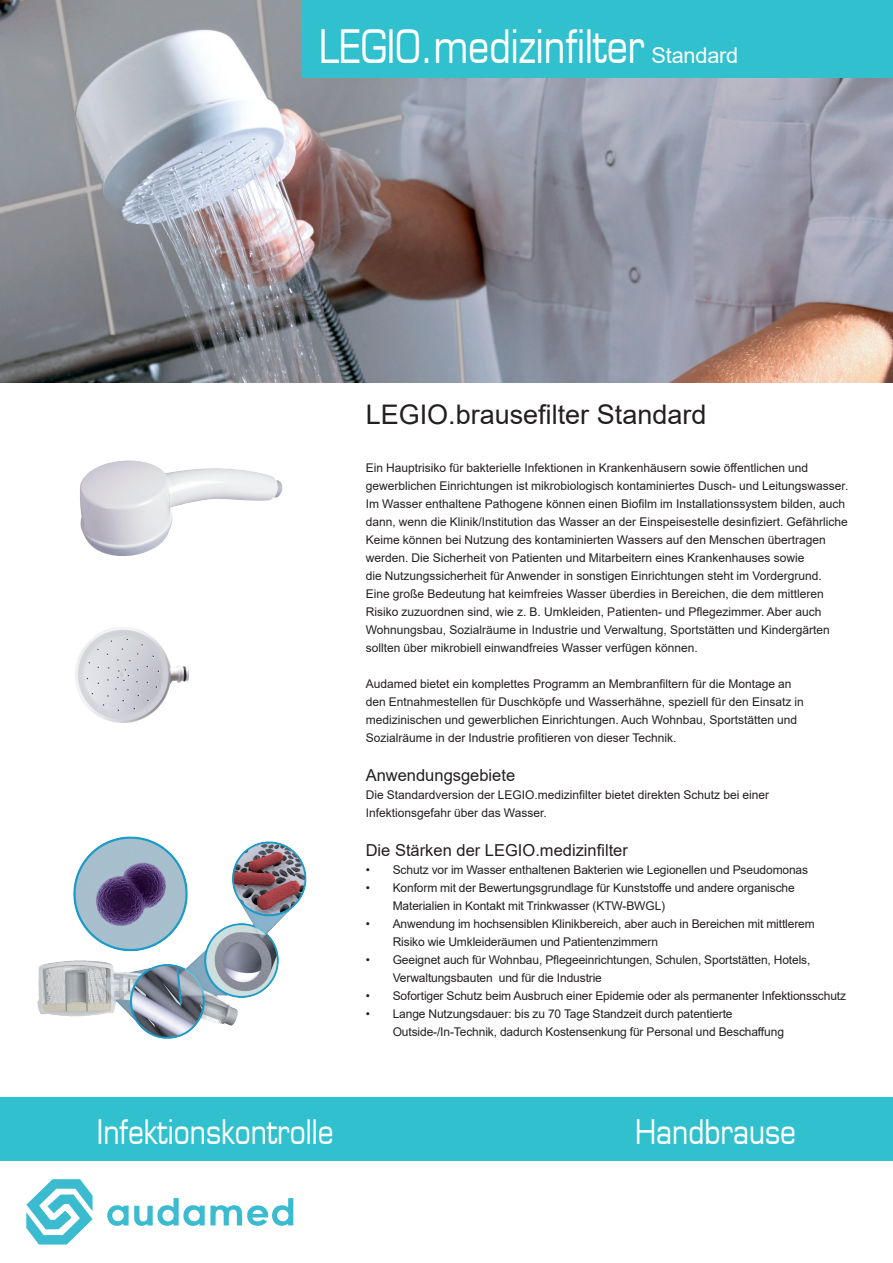
<style>
.page{position:relative;width:893px;height:1263px;background:#fff}
.page>*{position:absolute;margin:0;border:0;box-sizing:border-box;transform-origin:0 0}
.t1{font:45px "Eurasia Normal";color:#fff}
.t2{font:33px "Eurasia Normal";color:#fff}
.PS_-_Kop{font:27px "Arial";color:#231f20}
.PS_-_Tussenkop_klein{font:16.5px "Arial";color:#231f20}
.PS_-_Platte_tekst{font:12px/18px "Arial";color:#231f20}
.s1{font-family:"Arial";font-size:21.75px}
</style>
<div class="page">
<img style="left:0;top:0;width:893px;height:383px">
<img style="left:80px;top:460px;width:203px;height:96px">
<img style="left:37px;top:836px;width:269px;height:203px">
<div style="left:302px;top:0;width:591px;height:78px;background:#30c0ce"></div>
<div style="left:0;top:1097px;width:893px;height:64px;background:#30c0ce"></div>
<img style="left:75px;top:627px;width:114px;height:96px">
<svg style="left:26px;top:1179px;width:67px;height:65px"></svg>
<svg style="left:107px;top:1198px;width:186px;height:28px"></svg>
<p class="t1" style="left:319px;top:17px;width:421px">LEGIO.medizinfilter <span class="s1">Standard</span></p>
<p class="PS_-_Kop" style="left:366px;top:396px;width:342px">LEGIO.brausefilter Standard</p>
<p class="PS_-_Platte_tekst" style="left:366px;top:458px;width:484px">Ein Hauptrisiko für bakterielle Infektionen in Krankenhäusern sowie öffentlichen und gewerblichen Einrichtungen ist mikrobiologisch kontaminiertes Dusch- und Leitungswasser.<br>Im Wasser enthaltene Pathogene können einen Biofilm im Installationssystem bilden, auch dann, wenn die Klinik/Institution das Wasser an der Einspeisestelle desinfiziert. Gefährliche Keime können bei Nutzung des kontaminierten Wassers auf den Menschen übertragen werden. Die Sicherheit von Patienten und Mitarbeitern eines Krankenhauses sowie<br>die Nutzungssicherheit für Anwender in sonstigen Einrichtungen steht im Vordergrund.<br>Eine große Bedeutung hat keimfreies Wasser überdies in Bereichen, die dem mittleren Risiko zuzuordnen sind, wie z. B. Umkleiden, Patienten- und Pflegezimmer. Aber auch Wohnungsbau, Sozialräume in Industrie und Verwaltung, Sportstätten und Kindergärten sollten über mikrobiell einwandfreies Wasser verfügen können.</p>
<p class="PS_-_Platte_tekst" style="left:366px;top:674px;width:440px">Audamed bietet ein komplettes Programm an Membranfiltern für die Montage an den Entnahmestellen für Duschköpfe und Wasserhähne, speziell für den Einsatz in medizinischen und gewerblichen Einrichtungen. Auch Wohnbau, Sportstätten und Sozialräume in der Industrie profitieren von dieser Technik.</p>
<p class="PS_-_Tussenkop_klein" style="left:366px;top:763px;width:151px">Anwendungsgebiete</p>
<p class="PS_-_Platte_tekst" style="left:366px;top:785px;width:405px">Die Standardversion der LEGIO.medizinfilter bietet direkten Schutz bei einer<br>Infektionsgefahr über das Wasser.</p>
<p class="PS_-_Tussenkop_klein" style="left:366px;top:838px;width:264px">Die Stärken der LEGIO.medizinfilter</p>
<p class="PS_-_Platte_tekst" style="left:366px;top:860px;width:444px">• Schutz vor im Wasser enthaltenen Bakterien wie Legionellen und Pseudomonas</p>
<p class="PS_-_Platte_tekst" style="left:393px;top:878px;width:404px;text-indent:-27px">• Konform mit der Bewertungsgrundlage für Kunststoffe und andere organische<br>Materialien in Kontakt mit Trinkwasser (KTW-BWGL)</p>
<p class="PS_-_Platte_tekst" style="left:393px;top:914px;width:424px;text-indent:-27px">• Anwendung im hochsensiblen Klinikbereich, aber auch in Bereichen mit mittlerem<br>Risiko wie Umkleideräumen und Patientenzimmern</p>
<p class="PS_-_Platte_tekst" style="left:393px;top:950px;width:419px;text-indent:-27px">• Geeignet auch für Wohnbau, Pflegeeinrichtungen, Schulen, Sportstätten, Hotels,<br>Verwaltungsbauten und für die Industrie</p>
<p class="PS_-_Platte_tekst" style="left:366px;top:986px;width:482px">• Sofortiger Schutz beim Ausbruch einer Epidemie oder als permanenter Infektionsschutz</p>
<p class="PS_-_Platte_tekst" style="left:393px;top:1004px;width:393px;text-indent:-27px">• Lange Nutzungsdauer: bis zu 70 Tage Standzeit durch patentierte<br>Outside-/In-Technik, dadurch Kostensenkung für Personal und Beschaffung</p>
<p class="t2" style="left:97px;top:1110px;width:238px">Infektionskontrolle</p>
<p class="t2" style="left:635px;top:1110px;width:162px">Handbrause</p>
</div>
